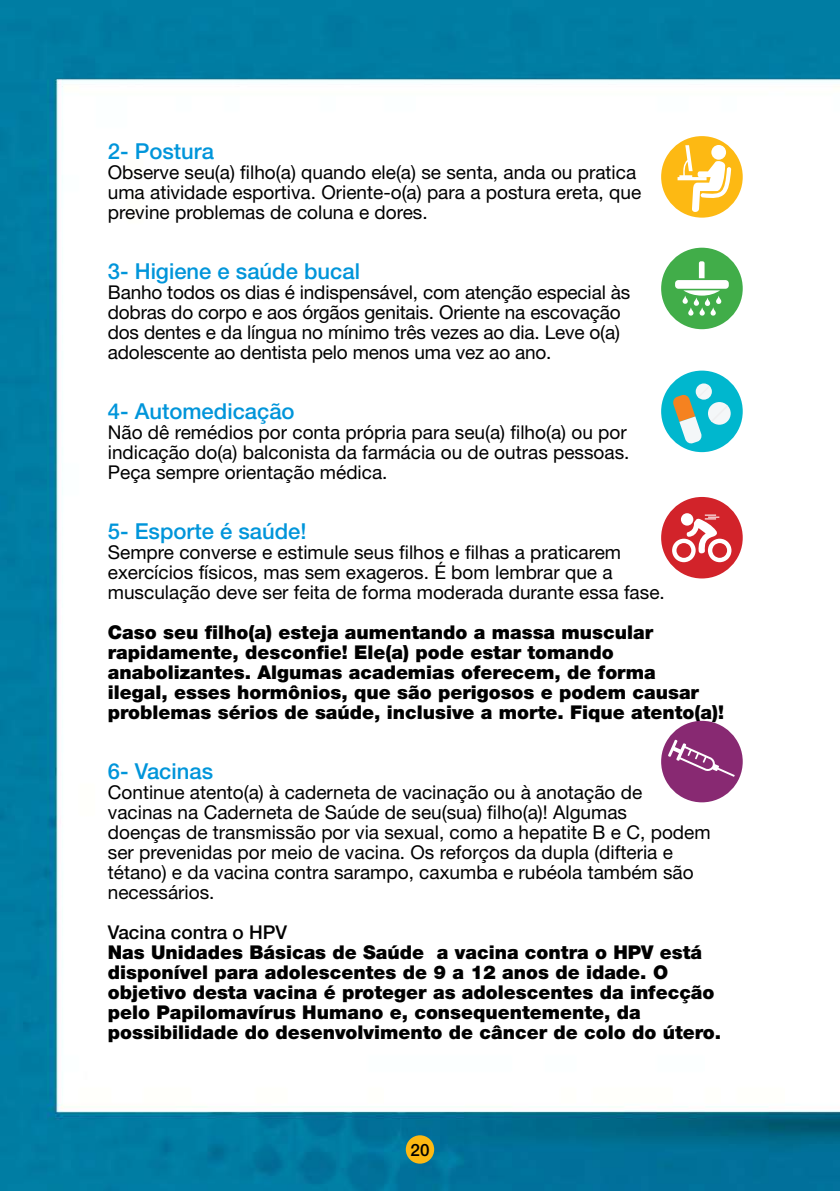
<style>
.page{position:relative;width:840px;height:1191px;background:#fff}
.page>*{position:absolute;margin:0;border:0;box-sizing:border-box;transform-origin:0 0}
.t1{font:500 22px "Helvetica Neue";color:#0095da}
.t2{font:19px/20px "Helvetica Neue";color:#000}
.t3{font:900 19px/20px "Helvetica Neue";color:#000}
.t4{font:500 19px "Helvetica Neue LT Std";color:#000}
.t5{font:500 17px "Helvetica Neue";color:#000}
</style>
<div class="page">
<img style="left:0;top:0;width:839px;height:1191px">
<div style="left:405px;top:1135px;width:29px;height:28px;background:#fdb913;border-radius:50%"></div>
<div style="left:660px;top:136px;width:82px;height:82px;background:#fdb913;border-radius:50%"></div>
<svg style="left:677px;top:145px;width:53px;height:68px"></svg>
<div style="left:660px;top:248px;width:82px;height:81px;background:#41ad49;border-radius:50%"></div>
<svg style="left:675px;top:261px;width:53px;height:54px"></svg>
<div style="left:660px;top:370px;width:82px;height:82px;background:#00b7ce;border-radius:50%"></div>
<div style="left:707px;top:402px;width:23px;height:23px;background:#f4f7f8;border-radius:50%"></div>
<svg style="left:695px;top:383px;width:16px;height:17px"></svg>
<svg style="left:672px;top:386px;width:55px;height:58px"></svg>
<div style="left:660px;top:497px;width:82px;height:81px;background:#d2232a;border-radius:50%"></div>
<svg style="left:672px;top:514px;width:59px;height:48px"></svg>
<div style="left:660px;top:721px;width:82px;height:81px;background:#882972;border-radius:50%"></div>
<svg style="left:667px;top:739px;width:67px;height:38px"></svg>
<p class="t1" style="left:108px;top:138px;width:107px">2- Postura</p>
<p class="t2" style="left:108px;top:162px;width:534px">Observe seu(a) filho(a) quando ele(a) se senta, anda ou pratica uma atividade esportiva. Oriente-o(a) para a postura ereta, que previne problemas de coluna e dores.</p>
<p class="t1" style="left:108px;top:258px;width:253px">3- Higiene e saúde bucal</p>
<p class="t2" style="left:108px;top:282px;width:523px">Banho todos os dias é indispensável, com atenção especial às dobras do corpo e aos órgãos genitais. Oriente na escovação dos dentes e da língua no mínimo três vezes ao dia. Leve o(a) adolescente ao dentista pelo menos uma vez ao ano.</p>
<p class="t1" style="left:108px;top:398px;width:188px">4- Automedicação</p>
<p class="t2" style="left:108px;top:422px;width:523px">Não dê remédios por conta própria para seu(a) filho(a) ou por indicação do(a) balconista da farmácia ou de outras pessoas.<br>Peça sempre orientação médica.</p>
<p class="t1" style="left:108px;top:518px;width:200px">5- Esporte é saúde!</p>
<p class="t2" style="left:108px;top:542px;width:558px">Sempre converse e estimule seus filhos e filhas a praticarem exercícios físicos, mas sem exageros. É bom lembrar que a musculação deve ser feita de forma moderada durante essa fase.</p>
<p class="t3" style="left:108px;top:622px;width:617px">Caso seu filho(a) esteja aumentando a massa muscular rapidamente, desconfie! Ele(a) pode estar tomando anabolizantes. Algumas academias oferecem, de forma<br>ilegal, esses hormônios, que são perigosos e podem causar problemas sérios de saúde, inclusive a morte. Fique atento(a)!</p>
<p class="t1" style="left:108px;top:758px;width:107px">6- Vacinas</p>
<p class="t2" style="left:108px;top:782px;width:604px">Continue atento(a) à caderneta de vacinação ou à anotação de vacinas na Caderneta de Saúde de seu(sua) filho(a)! Algumas<br>doenças de transmissão por via sexual, como a hepatite B e C, podem ser prevenidas por meio de vacina. Os reforços da dupla (difteria e tétano) e da vacina contra sarampo, caxumba e rubéola também são necessários.</p>
<p class="t4" style="left:108px;top:921px;width:181px">Vacina contra o HPV</p>
<p class="t3" style="left:108px;top:942px;width:614px">Nas Unidades Básicas de Saúde a vacina contra o HPV está disponível para adolescentes de 9 a 12 anos de idade. O objetivo desta vacina é proteger as adolescentes da infecção pelo Papilomavírus Humano e, consequentemente, da possibilidade do desenvolvimento de câncer de colo do útero.</p>
<p class="t5" style="left:410px;top:1139px;width:20px">20</p>
</div>
